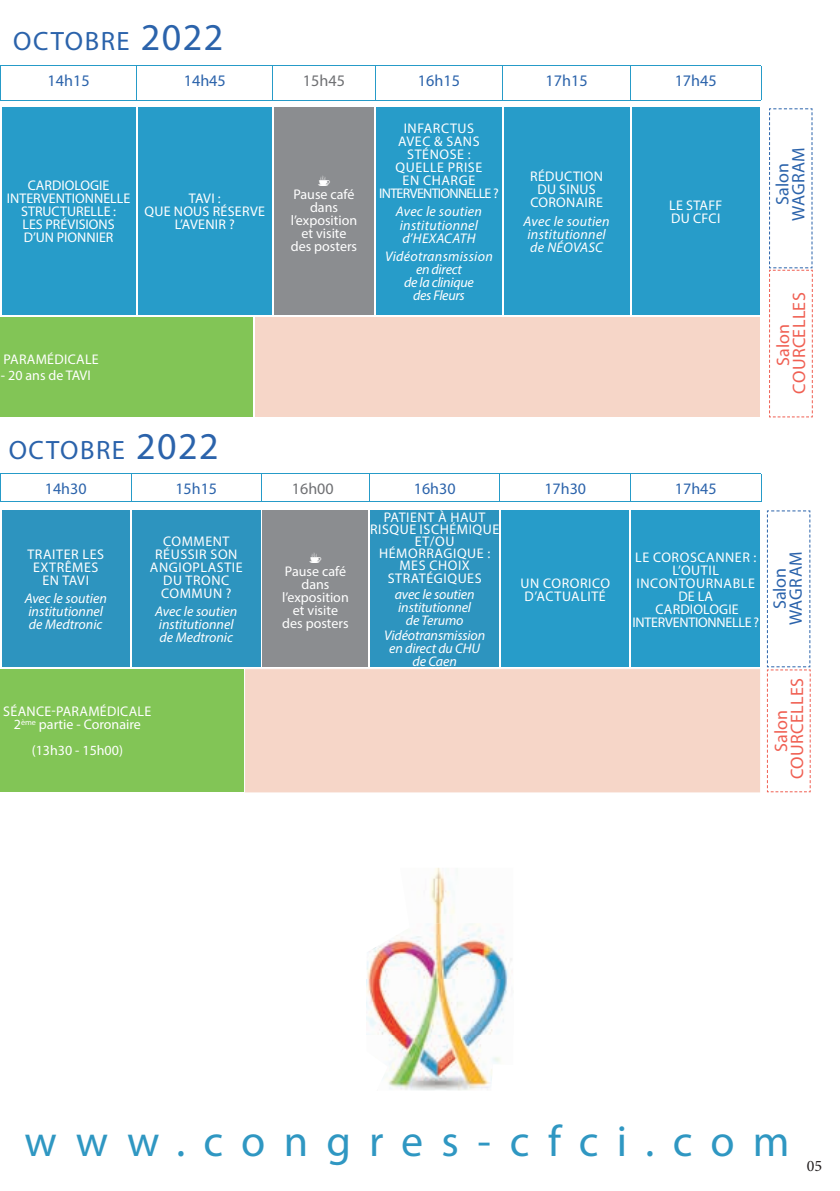
<style>
.page{position:relative;width:840px;height:1191px;background:#fff}
.page>*{position:absolute;margin:0;border:0;box-sizing:border-box;transform-origin:0 0}
.t1{font:44px "Myriad Pro";letter-spacing:.415em;color:#2f97c2}
.t2{font:26.6px "Myriad Pro";letter-spacing:.055em;color:#2b63ab}
.t3{font:18px/16px "Myriad Pro";letter-spacing:.02em;color:#f05f52;text-align:center}
.t4{font:18px/16px "Myriad Pro";letter-spacing:.005em;color:#2b63ab;text-align:center}
.t5{font:16.2px "Myriad Pro";color:#2b63ab}
.t6{font:16.2px "Myriad Pro";color:#6f7073}
.t7{font:16px "Myriad Pro";color:#2b63ab}
.t8{font:16px "Myriad Pro";color:#6f7073}
.t9{font:16px "Minion Pro";color:#231f20}
.t10{font:14px/13px "Myriad Pro";letter-spacing:.04em;color:#fff;text-align:center}
.t11{font:14px/13px "Myriad Pro";letter-spacing:.02em;color:#fff;text-align:center}
.t12{font:14px/13px "Myriad Pro";color:#fff;text-align:center}
.t13{font:italic 14px/13px "Myriad Pro";color:#fff}
.t14{font:italic 14px/13px "Myriad Pro";letter-spacing:.02em;color:#fff}
.t15{font:italic 14px/13px "Myriad Pro";letter-spacing:-.02em;color:#fff;text-align:center}
.s1{font-size:38px}
</style>
<div class="page">
<svg style="left:0;top:65px;width:760px;height:35px"></svg>
<div style="left:2px;top:107px;width:758px;height:208px;background:#279cc9"></div>
<div style="left:273px;top:106px;width:102px;height:210px;background:#8b8d90"></div>
<div style="left:253px;top:316px;width:507px;height:102px;background:#f6d6c8"></div>
<div style="left:0;top:316px;width:253px;height:102px;background:#82c556"></div>
<hr style="left:136px;top:107px;width:1px;height:208px;background:#fff">
<hr style="left:273px;top:106px;width:102px;height:1px;background:#fff">
<hr style="left:272px;top:107px;width:1px;height:208px;background:#fff">
<hr style="left:374px;top:107px;width:1px;height:208px;background:#fff">
<hr style="left:502px;top:107px;width:1px;height:208px;background:#fff">
<hr style="left:629px;top:107px;width:1px;height:208px;background:#fff">
<hr style="left:253px;top:316px;width:1px;height:101px;background:#fff">
<hr style="left:273px;top:315px;width:102px;height:1px;background:#fff">
<hr style="left:1px;top:417px;width:136px;height:1px;background:#fff">
<hr style="left:137px;top:417px;width:116px;height:1px;background:#fff">
<svg style="left:253px;top:417px;width:20px;height:1px"></svg>
<hr style="left:273px;top:417px;width:102px;height:1px;background:#fff">
<hr style="left:375px;top:417px;width:127px;height:1px;background:#fff">
<hr style="left:502px;top:417px;width:128px;height:1px;background:#fff">
<hr style="left:630px;top:417px;width:131px;height:1px;background:#fff">
<hr style="left:1px;top:66px;width:136px;height:1px;background:#269bc8">
<hr style="left:0;top:66px;width:1px;height:34px;background:#269bc8">
<hr style="left:137px;top:66px;width:116px;height:1px;background:#269bc8">
<hr style="left:136px;top:66px;width:1px;height:34px;background:#269bc8">
<svg style="left:253px;top:66px;width:19px;height:1px"></svg>
<hr style="left:273px;top:66px;width:102px;height:1px;background:#269bc8">
<hr style="left:272px;top:66px;width:1px;height:34px;background:#269bc8">
<hr style="left:375px;top:66px;width:127px;height:1px;background:#269bc8">
<hr style="left:374px;top:66px;width:1px;height:34px;background:#269bc8">
<hr style="left:502px;top:66px;width:128px;height:1px;background:#269bc8">
<hr style="left:502px;top:66px;width:1px;height:34px;background:#269bc8">
<hr style="left:630px;top:66px;width:130px;height:1px;background:#269bc8">
<hr style="left:630px;top:66px;width:1px;height:34px;background:#269bc8">
<hr style="left:760px;top:66px;width:1px;height:34px;background:#269bc8">
<hr style="left:1px;top:100px;width:136px;height:1px;background:#269bc8">
<hr style="left:137px;top:100px;width:116px;height:1px;background:#269bc8">
<svg style="left:253px;top:100px;width:20px;height:1px"></svg>
<hr style="left:273px;top:100px;width:102px;height:1px;background:#269bc8">
<hr style="left:375px;top:100px;width:127px;height:1px;background:#269bc8">
<hr style="left:502px;top:100px;width:128px;height:1px;background:#269bc8">
<hr style="left:630px;top:100px;width:130px;height:1px;background:#269bc8">
<div style="left:2px;top:510px;width:497px;height:157px;background:#2d94bf"></div>
<div style="left:261px;top:509px;width:108px;height:159px;background:#8b8d90"></div>
<div style="left:501px;top:510px;width:259px;height:157px;background:#279cc9"></div>
<div style="left:0;top:669px;width:244px;height:123px;background:#82c556"></div>
<hr style="left:130px;top:510px;width:1px;height:157px;background:#fff">
<hr style="left:261px;top:509px;width:108px;height:1px;background:#fff">
<hr style="left:261px;top:510px;width:1px;height:157px;background:#fff">
<hr style="left:369px;top:510px;width:1px;height:157px;background:#fff">
<hr style="left:629px;top:510px;width:1px;height:157px;background:#fff">
<hr style="left:261px;top:667px;width:108px;height:1px;background:#fff">
<hr style="left:0;top:473px;width:131px;height:1px;background:#269bc8">
<hr style="left:131px;top:473px;width:130px;height:1px;background:#269bc8">
<svg style="left:131px;top:474px;width:1px;height:27px"></svg>
<hr style="left:261px;top:473px;width:108px;height:1px;background:#269bc8">
<svg style="left:261px;top:474px;width:1px;height:27px"></svg>
<hr style="left:369px;top:473px;width:130px;height:1px;background:#269bc8">
<svg style="left:369px;top:474px;width:1px;height:27px"></svg>
<hr style="left:499px;top:473px;width:131px;height:1px;background:#269bc8">
<svg style="left:499px;top:474px;width:1px;height:27px"></svg>
<hr style="left:630px;top:473px;width:130px;height:1px;background:#269bc8">
<svg style="left:630px;top:474px;width:1px;height:27px"></svg>
<svg style="left:0;top:474px;width:1px;height:27px"></svg>
<hr style="left:0;top:501px;width:131px;height:1px;background:#269bc8">
<hr style="left:131px;top:501px;width:130px;height:1px;background:#269bc8">
<hr style="left:261px;top:501px;width:108px;height:1px;background:#269bc8">
<hr style="left:369px;top:501px;width:130px;height:1px;background:#269bc8">
<hr style="left:499px;top:501px;width:131px;height:1px;background:#269bc8">
<hr style="left:630px;top:501px;width:130px;height:1px;background:#269bc8">
<img style="left:430px;top:868px;width:25px;height:55px">
<img style="left:366px;top:923px;width:146px;height:167px">
<svg style="left:769px;top:108px;width:43px;height:309px"></svg>
<svg style="left:766px;top:510px;width:44px;height:282px"></svg>
<div style="left:245px;top:669px;width:515px;height:124px;background:#f6d6c8"></div>
<h2 class="t2" style="left:13px;top:25px;width:211px">OCTOBRE <span class="s1">2022</span></h2>
<p class="t5" style="left:47px;top:71px;width:44px">14h15</p>
<p class="t5" style="left:184px;top:71px;width:44px">14h45</p>
<p class="t6" style="left:303px;top:71px;width:44px">15h45</p>
<p class="t5" style="left:417px;top:71px;width:44px">16h15</p>
<p class="t5" style="left:545px;top:71px;width:44px">17h15</p>
<p class="t5" style="left:674px;top:71px;width:44px">17h45</p>
<p class="t12" style="left:7px;top:179px;width:125px">CARDIOLOGIE<br>INTERVENTIONNELLE<br>STRUCTURELLE :<br>LES PRÉVISIONS<br>D’UN PIONNIER</p>
<p class="t11" style="left:144px;top:192px;width:122px">TAVI :<br>QUE NOUS RÉSERVE<br>L’AVENIR ?</p>
<p class="t12" style="left:290px;top:187px;width:68px">Pause café dans l’exposition et visite des posters</p>
<p class="t11" style="left:4px;top:353px;width:97px">PARAMÉDICALE</p>
<p class="t12" style="left:1px;top:369px;width:91px">- 20 ans de TAVI</p>
<p class="t10" style="left:379px;top:121px;width:121px">INFARCTUS<br>AVEC &amp; SANS<br>STÉNOSE :<br>QUELLE PRISE<br>EN CHARGE<br>INTERVENTIONNELLE ?</p>
<p class="t14" style="left:395px;top:205px;width:88px">Avec le soutien institutionnel d’HEXACATH</p>
<p class="t15" style="left:385px;top:250px;width:109px">Vidéotransmission en direct<br>de la clinique<br>des Fleurs</p>
<p class="t11" style="left:530px;top:170px;width:74px">RÉDUCTION<br>DU SINUS<br>CORONAIRE</p>
<p class="t14" style="left:523px;top:214px;width:88px">Avec le soutien institutionnel de NÉOVASC</p>
<p class="t11" style="left:668px;top:199px;width:55px;text-align:left">LE STAFF<br>DU CFCI</p>
<p class="t4" style="left:773px;top:221px;width:75px;rotate:-90deg">Salon<br>WAGRAM</p>
<p class="t3" style="left:774px;top:394px;width:103px;rotate:-90deg">Salon<br>COURCELLES</p>
<h2 class="t2" style="left:9px;top:434px;width:211px">OCTOBRE <span class="s1">2022</span></h2>
<p class="t7" style="left:45px;top:478px;width:43px">14h30</p>
<p class="t7" style="left:175px;top:478px;width:43px">15h15</p>
<p class="t8" style="left:292px;top:478px;width:43px">16h00</p>
<p class="t7" style="left:413px;top:478px;width:43px">16h30</p>
<p class="t7" style="left:544px;top:478px;width:43px">17h30</p>
<p class="t7" style="left:674px;top:478px;width:43px">17h45</p>
<p class="t10" style="left:27px;top:547px;width:78px">TRAITER LES<br>EXTRÊMES<br>EN TAVI</p>
<p class="t13" style="left:25px;top:592px;width:84px">Avec le soutien institutionnel de Medtronic</p>
<p class="t10" style="left:150px;top:534px;width:94px">COMMENT<br>RÉUSSIR SON<br>ANGIOPLASTIE<br>DU TRONC<br>COMMUN ?</p>
<p class="t13" style="left:155px;top:605px;width:84px">Avec le soutien institutionnel de Medtronic</p>
<p class="t11" style="left:3px;top:705px;width:149px">SÉANCE-PARAMÉDICALE<br>2<sup>ème</sup> partie - Coronaire</p>
<p class="t12" style="left:32px;top:744px;width:93px">(13h30 - 15h00)</p>
<p class="t12" style="left:282px;top:565px;width:68px">Pause café dans l’exposition et visite des posters</p>
<p class="t10" style="left:370px;top:511px;width:131px;line-height:12.2px">PATIENT À HAUT<br>RISQUE ISCHÉMIQUE<br>ET/OU<br>HÉMORRAGIQUE :<br>MES CHOIX<br>STRATÉGIQUES</p>
<p class="t13" style="left:394px;top:587px;width:81px;text-align:center">avec le soutien institutionnel de Terumo</p>
<p class="t13" style="left:384px;top:629px;width:102px;text-align:center">Vidéotransmission en direct du CHU de Caen</p>
<p class="t10" style="left:520px;top:576px;width:91px">UN CORORICO<br>D’ACTUALITÉ</p>
<p class="t11" style="left:632px;top:550px;width:128px">LE COROSCANNER :<br>L’OUTIL<br>INCONTOURNABLE<br>DE LA<br>CARDIOLOGIE<br>INTERVENTIONNELLE ?</p>
<p class="t4" style="left:771px;top:625px;width:75px;rotate:-90deg">Salon<br>WAGRAM</p>
<p class="t3" style="left:772px;top:779px;width:103px;rotate:-90deg">Salon<br>COURCELLES</p>
<h1 class="t1" style="left:25px;top:1114px;width:766px">www.congres-cfci.com</h1>
<p class="t9" style="left:806px;top:1154px;width:17px">05</p>
</div>
